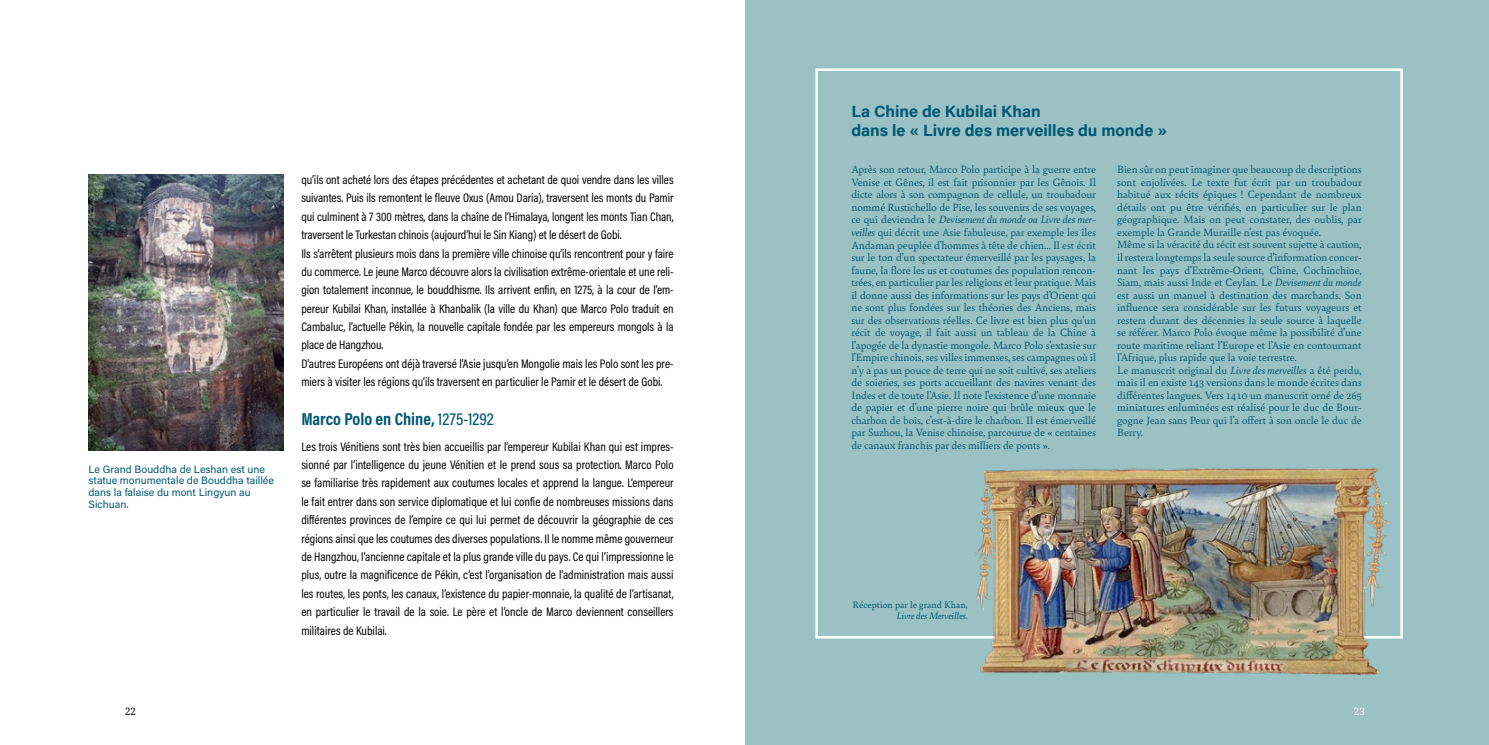
<style>
.page{position:relative;width:1489px;height:745px;background:#fff}
.page>*{position:absolute;margin:0;border:0;box-sizing:border-box;transform-origin:0 0}
.t1{font:700 17.5px "Acumin Pro Cond";color:#005874}
.t2{font:700 16.25px/18.8px "Acumin Pro";color:#005874}
.t3{font:12.5px/18.4px "Acumin Pro Cond";letter-spacing:-.005em;color:#000}
.t4{font:11.25px/12.5px "Bely";letter-spacing:-.005em;color:#005874;text-align:justify}
.t5{font:10.62px/11.9px "Acumin Pro";color:#005874}
.t6{font:10px "Bely";color:#005874}
.t7{font:italic 10px "Bely";color:#005874}
.t8{font:10px "Droid Serif";color:#000}
.t9{font:10px "Droid Serif";color:#fff}
.s1{font-weight:500}
.s2{font-style:italic}
</style>
<div class="page">
<div style="left:745px;top:0;width:743px;height:744px;background:#9ac1c3"></div>
<img style="left:965px;top:467px;width:428px;height:208px">
<img style="left:89px;top:175px;width:194px;height:275px">
<p class="t5" style="left:89px;top:462px;width:187px">Le Grand Bouddha de Leshan est une statue monumentale de Bouddha taillée dans la falaise du mont Lingyun au<br>Sichuan.</p>
<p class="t3" style="left:301px;top:170px;width:374px">qu’ils ont acheté lors des étapes précédentes et achetant de quoi vendre dans les villes suivantes. Puis ils remontent le fleuve Oxus (Amou Daria), traversent les monts du Pamir qui culminent à 7 300 mètres, dans la chaîne de l’Himalaya, longent les monts Tian Chan, traversent le Turkestan chinois (aujourd’hui le Sin Kiang) et le désert de Gobi.<br>Ils s’arrêtent plusieurs mois dans la première ville chinoise qu’ils rencontrent pour y faire du commerce. Le jeune Marco découvre alors la civilisation extrême-orientale et une reli&shy;gion totalement inconnue, le bouddhisme. Ils arrivent enfin, en 1275, à la cour de l’em&shy;pereur Kubilai Khan, installée à Khanbalik (la ville du Khan) que Marco Polo traduit en Cambaluc, l’actuelle Pékin, la nouvelle capitale fondée par les empereurs mongols à la place de Hangzhou.<br>D’autres Européens ont déjà traversé l’Asie jusqu’en Mongolie mais les Polo sont les pre&shy;miers à visiter les régions qu’ils traversent en particulier le Pamir et le désert de Gobi.</p>
<h1 class="t1" style="left:301px;top:407px;width:194px">Marco Polo en Chine, <span class="s1">1275-1292</span></h1>
<p class="t3" style="left:301px;top:436px;width:374px;text-align:justify">Les trois Vénitiens sont très bien accueillis par l’empereur Kubilai Khan qui est impres&shy;sionné par l’intelligence du jeune Vénitien et le prend sous sa protection. Marco Polo se familiarise très rapidement aux coutumes locales et apprend la langue. L’empereur le fait entrer dans son service diplomatique et lui confie de nombreuses missions dans différentes provinces de l’empire ce qui lui permet de découvrir la géographie de ces régions ainsi que les coutumes des diverses populations. Il le nomme même gouverneur de Hangzhou, l’ancienne capitale et la plus grande ville du pays. Ce qui l’impressionne le plus, outre la magnificence de Pékin, c’est l’organisation de l’administration mais aussi les routes, les ponts, les canaux, l’existence du papier-monnaie, la qualité de l’artisanat, en particulier le travail de la soie. Le père et l’oncle de Marco deviennent conseillers militaires de Kubilai.</p>
<h2 class="t2" style="left:851px;top:101px;width:317px">La Chine de Kubilai Khan<br>dans le « Livre des merveilles du monde »</h2>
<p class="t4" style="left:851px;top:163px;width:246px">Après son retour, Marco Polo participe à la guerre entre Venise et Gênes, il est fait prisonnier par les Gênois. Il dicte alors à son compagnon de cellule, un troubadour nommé Rustichello de Pise, les souvenirs de ses voyages, ce qui deviendra le <span class="s2">Devisement du monde ou Livre des mer&shy;veilles</span> qui décrit une Asie fabuleuse, par exemple les îles Andaman peuplée d’hommes à tête de chien... Il est écrit sur le ton d’un spectateur émerveillé par les paysages, la faune, la flore les us et coutumes des population rencon&shy;trées, en particulier par les religions et leur pratique. Mais il donne aussi des informations sur les pays d’Orient qui ne sont plus fondées sur les théories des Anciens, mais sur des observations réelles. Ce livre est bien plus qu’un récit de voyage, il fait aussi un tableau de la Chine à l’apogée de la dynastie mongole. Marco Polo s’extasie sur l’Empire chinois, ses villes immenses, ses campagnes où il n’y a pas un pouce de terre qui ne soit cultivé, ses ateliers de soieries, ses ports accueillant des navires venant des Indes et de toute l’Asie. Il note l’existence d’une monnaie de papier et d’une pierre noire qui brûle mieux que le charbon de bois, c’est-à-dire le charbon. Il est émerveillé par Suzhou, la Venise chinoise, parcourue de « centaines de canaux franchis par des milliers de ponts ».</p>
<p class="t4" style="left:1117px;top:163px;width:246px;text-align:left">Bien sûr on peut imaginer que beaucoup de descriptions sont enjolivées. Le texte fut écrit par un troubadour habitué aux récits épiques ! Cependant de nombreux détails ont pu être vérifiés, en particulier sur le plan géographique. Mais on peut constater, des oublis, par exemple la Grande Muraille n’est pas évoquée.<br>Même si la véracité du récit est souvent sujette à caution, il restera longtemps la seule source d’information concer&shy;nant les pays d’Extrême-Orient, Chine, Cochinchine, Siam, mais aussi Inde et Ceylan. Le <span class="s2">Devisement du monde </span>est aussi un manuel à destination des marchands. Son influence sera considérable sur les futurs voyageurs et restera durant des décennies la seule source à laquelle se référer. Marco Polo évoque même la possibilité d’une route maritime reliant l’Europe et l’Asie en contournant l’Afrique, plus rapide que la voie terrestre.<br>Le manuscrit original du <span class="s2">Livre des merveilles</span> a été perdu, mais il en existe 143 versions dans le monde écrites dans différentes langues. Vers 1410 un manuscrit orné de 265 miniatures enluminées est réalisé pour le duc de Bour&shy;gogne Jean sans Peur qui l’a offert à son oncle le duc de Berry.</p>
<p class="t6" style="left:852px;top:596px;width:117px">Réception par le grand Khan,</p>
<p class="t7" style="left:896px;top:608px;width:73px">Livre des Merveilles.</p>
<p class="t8" style="left:125px;top:703px;width:13px">22</p>
<p class="t9" style="left:1353px;top:703px;width:13px">23</p>
</div>
